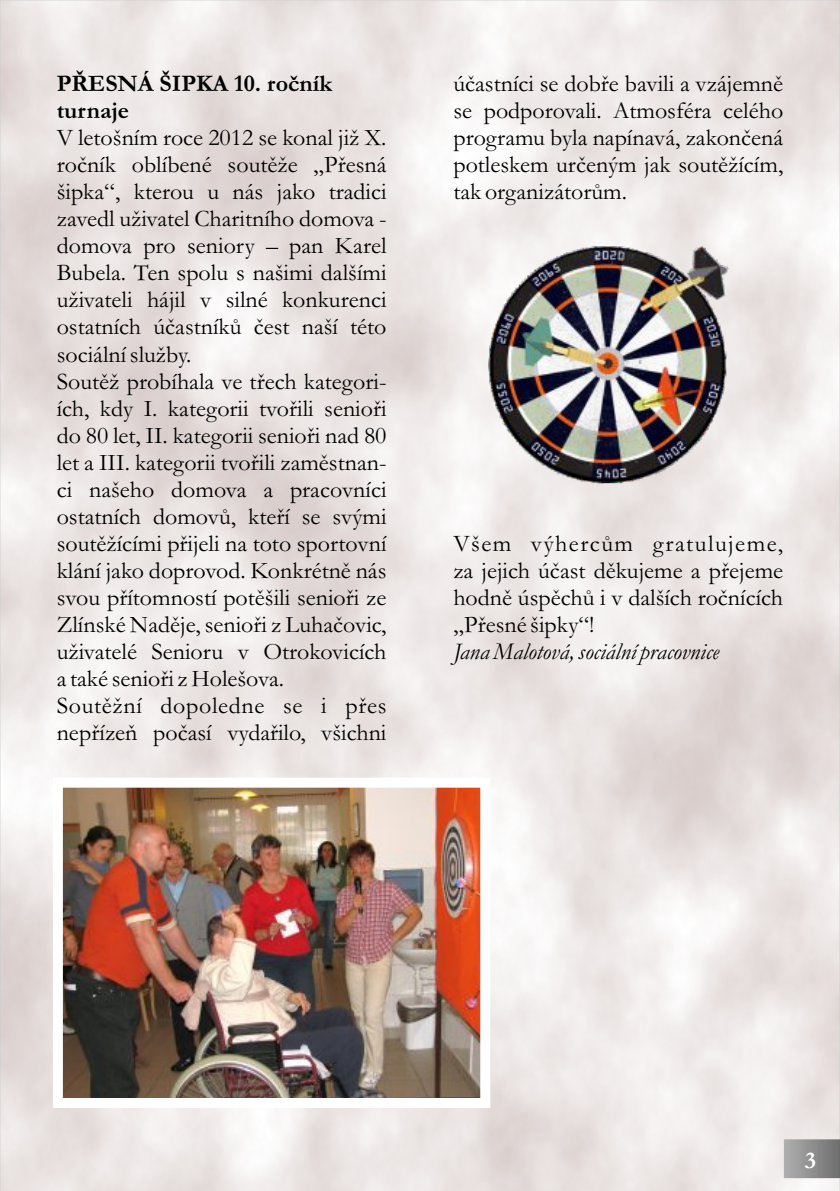
<style>
.page{position:relative;width:840px;height:1191px;background:#fff}
.page>*{position:absolute;margin:0;border:0;box-sizing:border-box;transform-origin:0 0}
.t1{font:24px/27px "Garamond";color:#000}
.t2{font:italic 24px "Garamond";color:#000}
.t3{font:700 24px "Garamond";color:#000}
.t4{font:24px "Garamond";letter-spacing:.06em;color:#000}
.t5{font:700 24px "Garamond";color:#fff}
</style>
<div class="page">
<svg style="left:782px;top:1139px;width:57px;height:39px"></svg>
<img style="left:488px;top:246px;width:242px;height:242px">
<img style="left:64px;top:788px;width:415px;height:309px">
<div style="left:53px;top:777px;width:437px;height:331px;border:10px solid #fff"></div>
<p class="t3" style="left:57px;top:76px;width:277px">PŘESNÁ ŠIPKA 10. ročník</p>
<p class="t1" style="left:453px;top:73px;width:331px">účastníci se dobře bavili a vzájemně</p>
<p class="t3" style="left:57px;top:103px;width:74px">turnaje</p>
<p class="t1" style="left:453px;top:100px;width:331px">se podporovali. Atmosféra celého</p>
<p class="t1" style="left:57px;top:127px;width:331px">V letošním roce 2012 se konal již X.</p>
<p class="t1" style="left:453px;top:127px;width:331px">programu byla napínavá, zakončená</p>
<p class="t1" style="left:57px;top:154px;width:331px">ročník oblíbené soutěže „Přesná</p>
<p class="t1" style="left:453px;top:154px;width:331px">potleskem určeným jak soutěžícím,</p>
<p class="t1" style="left:57px;top:181px;width:331px">šipka“, kterou u nás jako tradici</p>
<p class="t1" style="left:453px;top:181px;width:175px">tak organizátorům.</p>
<p class="t1" style="left:57px;top:208px;width:331px">zavedl uživatel Charitního domova - domova pro seniory – pan Karel Bubela. Ten spolu s našimi dalšími uživateli hájil v silné konkurenci ostatních účastníků čest naší této sociální služby.<br>Soutěž probíhala ve třech kategori&shy;ích, kdy I. kategorii tvořili senioři do 80 let, II. kategorii senioři nad 80 let a III. kategorii tvořili zaměstnan&shy;ci našeho domova a pracovníci ostatních domovů, kteří se svými soutěžícími přijeli na toto sportovní</p>
<p class="t4" style="left:453px;top:535px;width:331px">Všem výhercům gratulujeme,</p>
<p class="t1" style="left:57px;top:559px;width:331px">klání jako doprovod. Konkrétně nás</p>
<p class="t1" style="left:453px;top:559px;width:331px">za jejich účast děkujeme a přejeme</p>
<p class="t1" style="left:57px;top:586px;width:331px">svou přítomností potěšili senioři ze</p>
<p class="t1" style="left:453px;top:586px;width:331px">hodně úspěchů i v dalších ročnících</p>
<p class="t1" style="left:57px;top:613px;width:331px">Zlínské Naděje, senioři z Luhačovic,</p>
<p class="t1" style="left:453px;top:613px;width:142px">„Přesné šipky“!</p>
<p class="t1" style="left:57px;top:640px;width:331px">uživatelé Senioru v Otrokovicích</p>
<p class="t2" style="left:453px;top:643px;width:267px">Jana Malotová, sociální pracovnice</p>
<p class="t1" style="left:57px;top:667px;width:331px">a také senioři z Holešova.<br>Soutěžní dopoledne se i přes nepřízeň počasí vydařilo, všichni</p>
<p class="t5" style="left:804px;top:1152px;width:13px">3</p>
</div>
